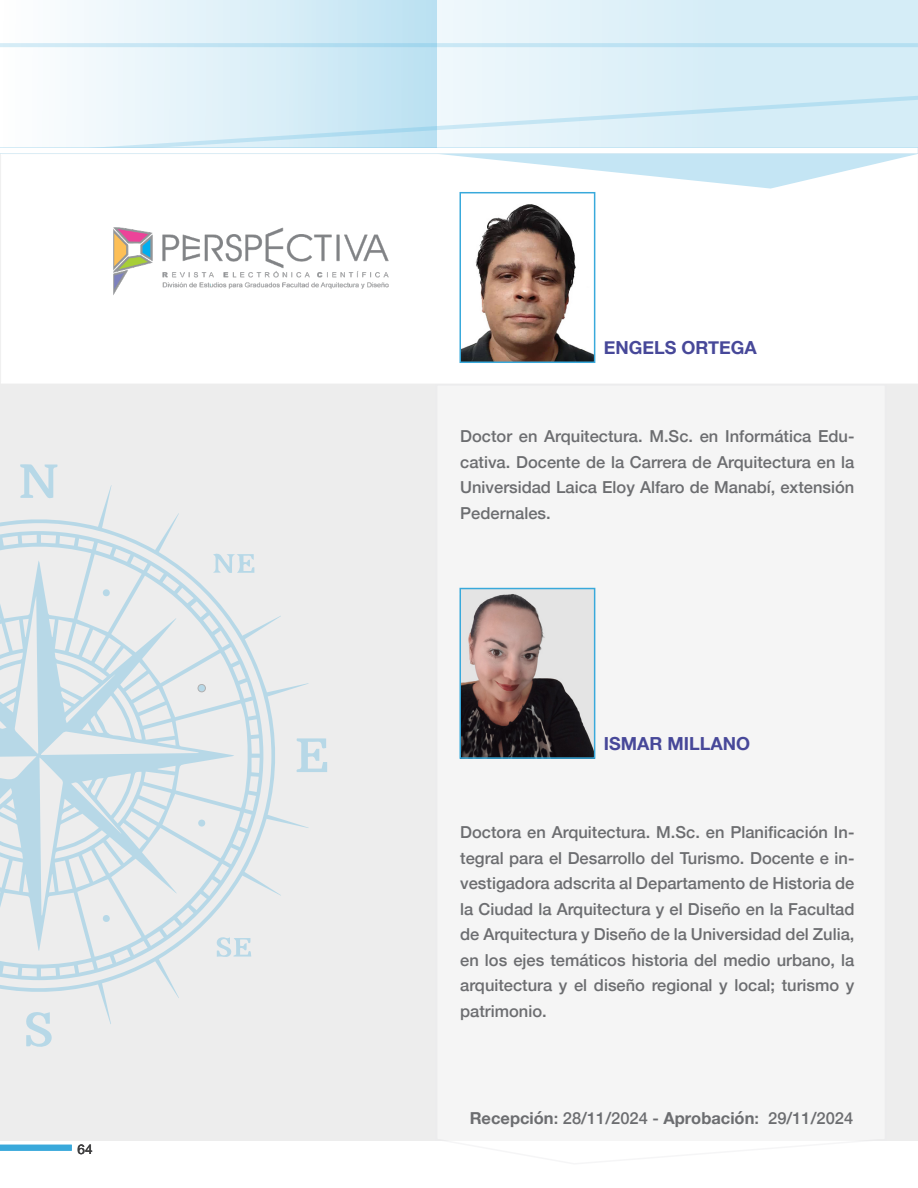
<style>
.page{position:relative;width:918px;height:1188px;background:#fff}
.page>*{position:absolute;margin:0;border:0;box-sizing:border-box;transform-origin:0 0}
.t1{font:700 18px "Helvetica Neue";color:#474899}
.t2{font:500 16.5px/25.5px "Helvetica Neue";color:#6c6d70;text-align:justify}
.t3{font:13.5px "Helvetica Neue";color:#3e3e3f}
.s1{font-weight:700}
</style>
<div class="page">
<svg style="left:436px;top:0;width:482px;height:148px;background:#daeff8"></svg>
<div style="left:0;top:150px;width:918px;height:991px;background:#f5f5f5"></div>
<div style="left:1px;top:154px;width:917px;height:229px;background:#fff"></div>
<div style="left:0;top:148px;width:918px;height:6px;background:#fff"></div>
<div style="left:0;top:1145px;width:72px;height:6px;background:#39a9db"></div>
<img style="left:115px;top:229px;width:274px;height:63px">
<svg style="left:438px;top:153px;width:480px;height:36px"></svg>
<svg style="left:0;top:0;width:436px;height:148px"></svg>
<svg style="left:0;top:485px;width:309px;height:539px"></svg>
<svg style="left:19px;top:464px;width:39px;height:35px"></svg>
<svg style="left:296px;top:738px;width:31px;height:34px"></svg>
<svg style="left:26px;top:1012px;width:27px;height:35px"></svg>
<svg style="left:0;top:530px;width:265px;height:450px"></svg>
<div style="left:198px;top:684px;width:7px;height:8px;background:#b7d8e7;border-radius:50%"></div>
<div style="left:198px;top:684px;width:8px;height:8px;border:1px solid #231f20;border-radius:50%"></div>
<div style="left:103px;top:589px;width:7px;height:7px;background:#b7d8e7;border-radius:50%"></div>
<div style="left:103px;top:915px;width:7px;height:7px;background:#b7d8e7;border-radius:50%"></div>
<svg style="left:198px;top:819px;width:7px;height:8px"></svg>
<img style="left:462px;top:204px;width:130px;height:156px">
<div style="left:459px;top:192px;width:136px;height:171px;border:2px solid #39a9db"></div>
<img style="left:462px;top:592px;width:130px;height:164px">
<div style="left:459px;top:588px;width:136px;height:171px;border:2px solid #39a9db"></div>
<p class="t3" style="left:78px;top:1141px;width:17px">64</p>
<p class="t1" style="left:604px;top:337px;width:155px">ENGELS ORTEGA</p>
<p class="t2" style="left:460px;top:423px;width:396px">Doctor en Arquitectura. M.Sc. en Informática Edu&shy;cativa. Docente de la Carrera de Arquitectura en la Universidad Laica Eloy Alfaro de Manabí, extensión Pedernales.</p>
<p class="t1" style="left:604px;top:732px;width:148px">ISMAR MILLANO</p>
<p class="t2" style="left:460px;top:819px;width:396px">Doctora en Arquitectura. M.Sc. en Planificación In&shy;tegral para el Desarrollo del Turismo. Docente e in&shy;vestigadora adscrita al Departamento de Historia de la Ciudad la Arquitectura y el Diseño en la Facultad de Arquitectura y Diseño de la Universidad del Zulia, en los ejes temáticos historia del medio urbano, la arquitectura y el diseño regional y local; turismo y patrimonio.</p>
<p class="t2" style="left:470px;top:1105px;width:385px"><span class="s1">Recepción</span>: 28/11/2024 - <span class="s1">Aprobación</span>: 29/11/2024</p>
</div>
